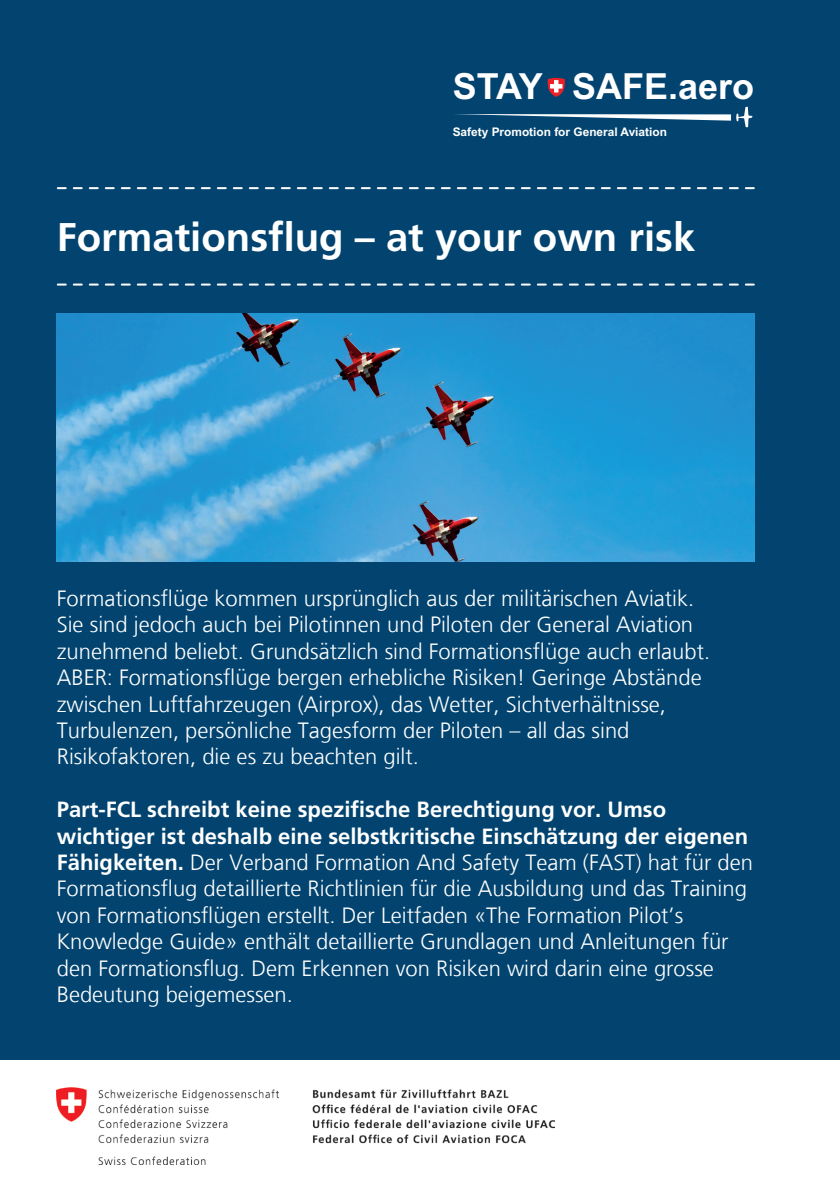
<style>
.page{position:relative;width:840px;height:1191px;background:#fff}
.page>*{position:absolute;margin:0;border:0;box-sizing:border-box;transform-origin:0 0}
.t1{font:700 40px "Frutiger LT Com";color:#fff}
.t2{font:700 36px "Arial";color:#fff}
.t3{font:300 22px/26.4px "Frutiger LT Com";color:#fff}
.t4{font:700 11.8px "Arial";color:#fff}
.s1{font-weight:700}
</style>
<div class="page">
<div style="left:0;top:0;width:839px;height:1191px;background:#02446f"></div>
<div style="left:0;top:1060px;width:839px;height:131px;background:#fff"></div>
<img style="left:57px;top:1087px;width:496px;height:77px">
<svg style="left:547px;top:78px;width:17px;height:19px"></svg>
<svg style="left:455px;top:107px;width:297px;height:20px"></svg>
<img style="left:57px;top:313px;width:697px;height:249px">
<svg style="left:58px;top:283px;width:695px;height:2px"></svg>
<svg style="left:58px;top:187px;width:695px;height:2px"></svg>
<h2 class="t2" style="left:452px;top:61px;width:302px">STAY SAFE.aero</h2>
<p class="t4" style="left:452px;top:124px;width:216px">Safety Promotion for General Aviation</p>
<h1 class="t1" style="left:57px;top:214px;width:639px">Formationsflug – at your own risk</h1>
<p class="t3" style="left:57px;top:585px;width:654px">Formationsflüge kommen ursprünglich aus der militärischen Aviatik.<br>Sie sind jedoch auch bei Pilotinnen und Piloten der General Aviation zunehmend beliebt. Grundsätzlich sind Formationsflüge auch erlaubt.<br>ABER: Formationsflüge bergen erhebliche Risiken! Geringe Abstände zwischen Luftfahrzeugen (Airprox), das Wetter, Sichtverhältnisse, Turbulenzen, persönliche Tagesform der Piloten – all das sind Risikofaktoren, die es zu beachten gilt.</p>
<p class="t3" style="left:57px;top:796px;width:697px"><span class="s1">Part-FCL schreibt keine spezifische Berechtigung vor. Umso wichtiger ist deshalb eine selbstkritische Einschätzung der eigenen Fähigkeiten.</span> Der Verband Formation And Safety Team (FAST) hat für den Formationsflug detaillierte Richtlinien für die Ausbildung und das Training von Formationsflügen erstellt. Der Leitfaden «The Formation Pilot’s Knowledge Guide» enthält detaillierte Grundlagen und Anleitungen für den Formationsflug. Dem Erkennen von Risiken wird darin eine grosse Bedeutung beigemessen.</p>
</div>
